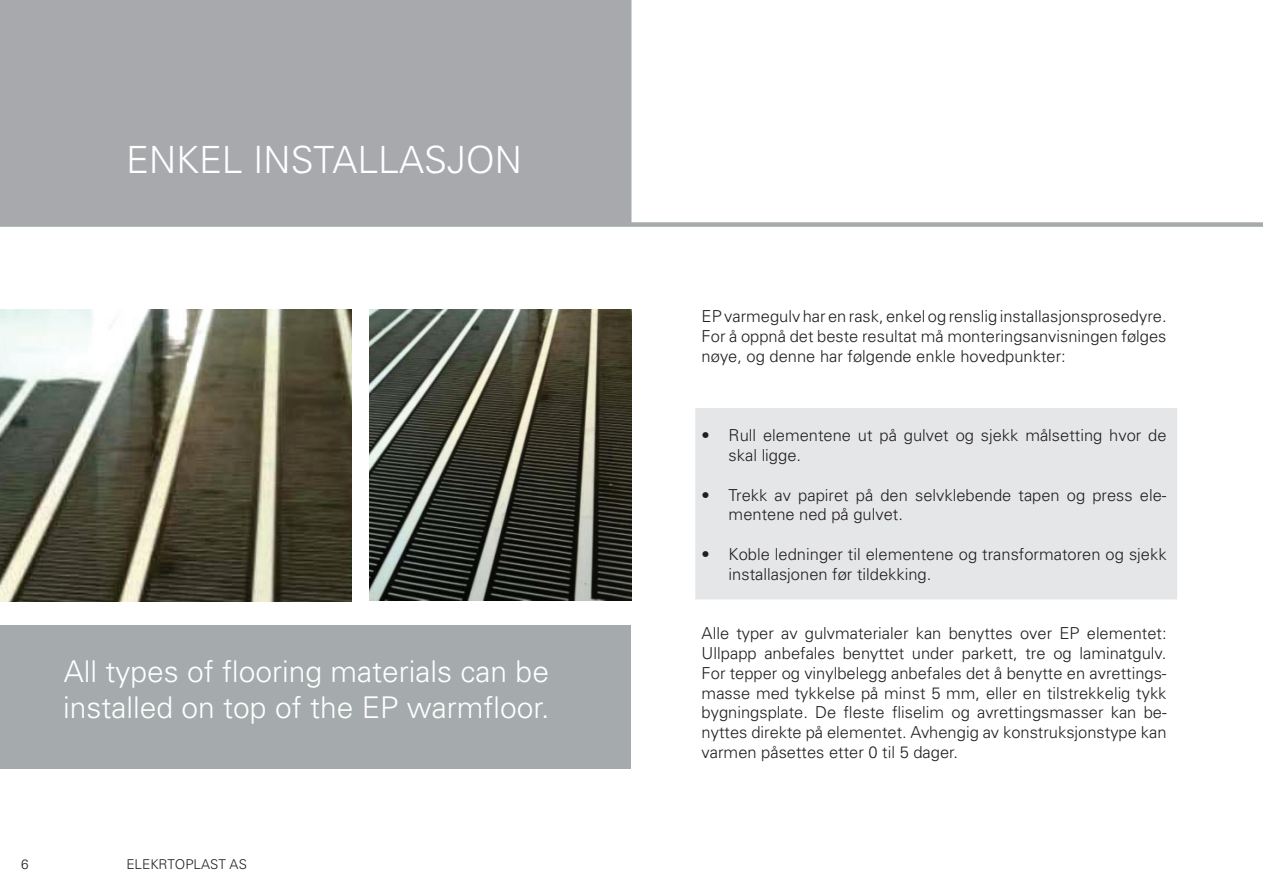
<style>
.page{position:relative;width:1263px;height:893px;background:#fff}
.page>*{position:absolute;margin:0;border:0;box-sizing:border-box;transform-origin:0 0}
.t1{font:300 37.5px "Univers";color:#fff}
.t2{font:300 30px/36px "Univers";color:#fff}
.t3{font:300 16.5px/19.8px "Univers";color:#231f20}
.t4{font:300 13.5px "Univers";color:#231f20}
</style>
<div class="page">
<div style="left:695px;top:408px;width:482px;height:191px;background:#e5e6e7"></div>
<div style="left:0;top:222px;width:1263px;height:5px;background:#a5abac"></div>
<div style="left:0;top:0;width:631px;height:222px;background:#a8a9ad"></div>
<div style="left:0;top:625px;width:631px;height:143px;background:#a5abac"></div>
<img style="left:369px;top:309px;width:262px;height:292px">
<img style="left:0;top:310px;width:351px;height:292px">
<h1 class="t1" style="left:126px;top:137px;width:397px">ENKEL INSTALLASJON</h1>
<h2 class="t2" style="left:63px;top:654px;width:488px">All types of flooring materials can be installed on top of the EP warmfloor.</h2>
<p class="t4" style="left:21px;top:856px;width:9px">6</p>
<p class="t4" style="left:126px;top:856px;width:122px">ELEKRTOPLAST AS</p>
<p class="t3" style="left:702px;top:307px;width:466px;text-align:justify">EP varmegulv har en rask, enkel og renslig installasjonsprosedyre.<br>For å oppnå det beste resultat må monteringsanvisningen følges nøye, og denne har følgende enkle hovedpunkter:</p>
<p class="t3" style="left:729px;top:425px;width:439px;text-indent:-27px">• Rull elementene ut på gulvet og sjekk målsetting hvor de skal ligge.</p>
<p class="t3" style="left:729px;top:485px;width:439px;text-indent:-27px">• Trekk av papiret på den selvklebende tapen og press ele&shy;mentene ned på gulvet.</p>
<p class="t3" style="left:729px;top:544px;width:439px;text-indent:-27px">• Koble ledninger til elementene og transformatoren og sjekk installasjonen før tildekking.</p>
<p class="t3" style="left:702px;top:623px;width:466px;text-align:justify">Alle typer av gulvmaterialer kan benyttes over EP elementet:<br>Ullpapp anbefales benyttet under parkett, tre og laminatgulv.<br>For tepper og vinylbelegg anbefales det å benytte en avrettings&shy;masse med tykkelse på minst 5 mm, eller en tilstrekkelig tykk bygningsplate. De fleste fliselim og avrettingsmasser kan be&shy;nyttes direkte på elementet. Avhengig av konstruksjonstype kan varmen påsettes etter 0 til 5 dager.</p>
</div>
